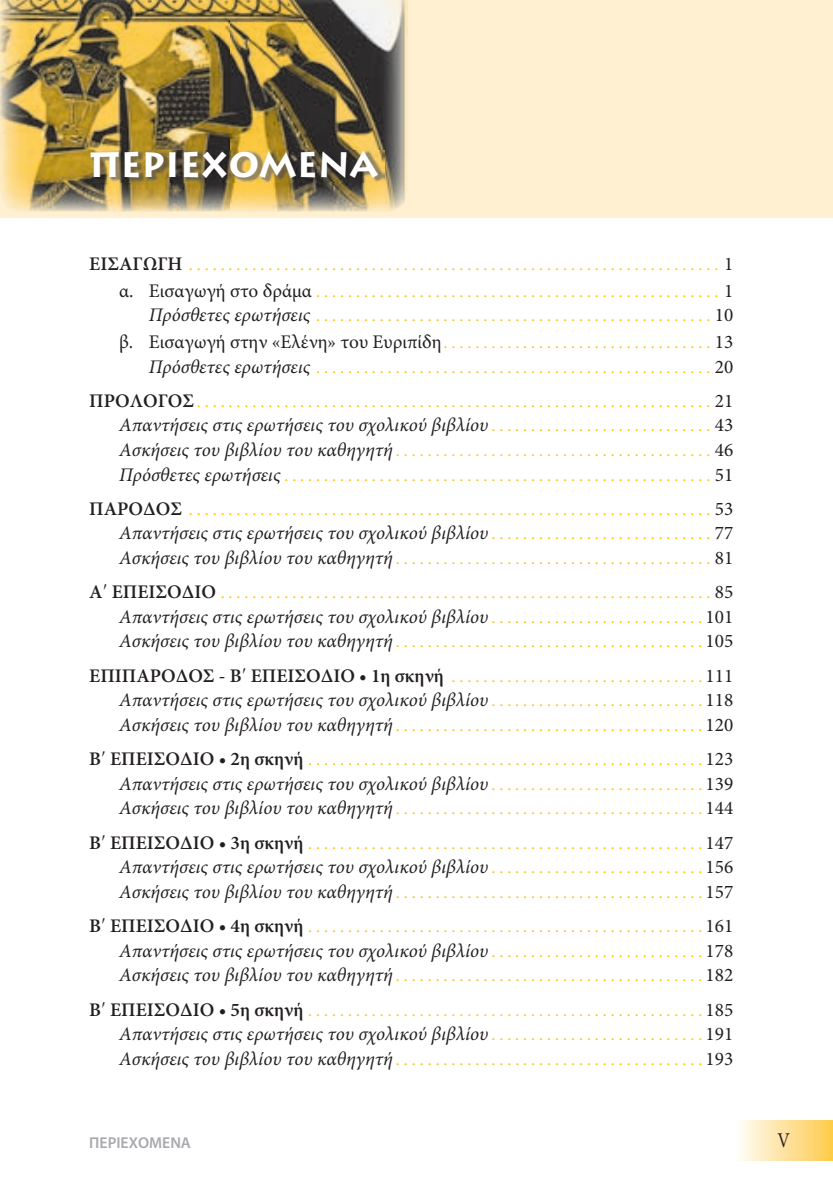
<style>
.page{position:relative;width:833px;height:1193px;background:#fff}
.page>*{position:absolute;margin:0;border:0;box-sizing:border-box;transform-origin:0 0}
.t1{font:700 35px "Lithos Pro";color:#fff}
.t2{font:21px "Minion Pro";color:#231f20;scale:.85 1}
.t3{font:italic 19.25px "Minion Pro";color:#231f20}
.t4{font:19.25px "Minion Pro";color:#231f20}
.t5{font:17.5px/34.5px "Minion Pro";color:#fec40e;text-align:right}
.t6{font:600 15.75px "Myriad Pro";color:#a8a9ad}
.s1{font-weight:600;font-size:19.25px;color:#231f20}
.s2{font-size:19.25px;color:#231f20}
.s3{font-style:italic;font-size:19.25px;color:#231f20}
.s4{font-size:17.5px;color:#fec40e}
.s5{font-style:normal;font-size:17.5px;color:#fec40e}
.s6{font-style:normal}
</style>
<div class="page">
<div style="left:734px;top:1120px;width:99px;height:40px;background:linear-gradient(to right,#fefefe,#feca49)"></div>
<div style="left:0;top:0;width:833px;height:218px;background:#fef0d0"></div>
<img style="left:405px;top:37px;width:3px;height:161px">
<img style="left:0;top:1px;width:405px;height:211px">
<img style="left:92px;top:150px;width:292px;height:33px">
<hr style="left:0;top:0;width:833px;height:1px;background:#000">
<hr style="left:0;top:1192px;width:833px;height:1px;background:#000">
<hr style="left:832px;top:0;width:1px;height:1193px;background:#000">
<h1 class="t1" style="left:89px;top:144px;width:291px">ΠΕΡΙΕΧΟΜΕΝΑ</h1>
<p class="t5" style="left:89px;top:252px;width:646px;line-height:26.9px"><span class="s1">ΕΙΣΑΓΩΓΗ</span> . . . . . . . . . . . . . . . . . . . . . . . . . . . . . . . . . . . . . . . . . . . . . . . . . . . . . . . . . . . . . . . . . . . <span class="s2">1 α. Εισαγωγή στο δράμα</span> . . . . . . . . . . . . . . . . . . . . . . . . . . . . . . . . . . . . . . . . . . . . . . . . . . . <span class="s2">1</span></p>
<p class="t5" style="left:149px;top:299px;width:586px"><span class="s3">Πρόσθετες ερωτήσεις</span> . . . . . . . . . . . . . . . . . . . . . . . . . . . . . . . . . . . . . . . . . . . . . . . . . . <span class="s2">10</span></p>
<p class="t4" style="left:119px;top:334px;width:616px">β. Εισαγωγή στην «Ελένη» του Ευριπίδη<span class="s4">. . . . . . . . . . . . . . . . . . . . . . . . . . . . . . . . . .</span> 13</p>
<p class="t5" style="left:89px;top:351px;width:646px"><span class="s3">Πρόσθετες ερωτήσεις</span> . . . . . . . . . . . . . . . . . . . . . . . . . . . . . . . . . . . . . . . . . . . . . . . . . . <span class="s2">20<br></span><span class="s1">ΠΡΟΛΟΓΟΣ</span>. . . . . . . . . . . . . . . . . . . . . . . . . . . . . . . . . . . . . . . . . . . . . . . . . . . . . . . . . . . . . . . . . <span class="s2">21</span></p>
<p class="t3" style="left:119px;top:418px;width:616px">Απαντήσεις στις ερωτήσεις του σχολικού βιβλίου <span class="s5">. . . . . . . . . . . . . . . . . . . . . . . . . . . .</span> <span class="s6">43</span></p>
<p class="t5" style="left:119px;top:439px;width:616px;line-height:24.5px;text-align:left"><span class="s3">Ασκήσεις του βιβλίου του καθηγητή</span> . . . . . . . . . . . . . . . . . . . . . . . . . . . . . . . . . . . . . . . . <span class="s2">46<br></span><span class="s3">Πρόσθετες ερωτήσεις</span> . . . . . . . . . . . . . . . . . . . . . . . . . . . . . . . . . . . . . . . . . . . . . . . . . . . . . . <span class="s2">51</span></p>
<p class="t5" style="left:89px;top:493px;width:646px"><span class="s1">ΠΑΡΟΔΟΣ</span> . . . . . . . . . . . . . . . . . . . . . . . . . . . . . . . . . . . . . . . . . . . . . . . . . . . . . . . . . . . . . . . . . . <span class="s2">53</span></p>
<p class="t3" style="left:119px;top:526px;width:616px">Απαντήσεις στις ερωτήσεις του σχολικού βιβλίου <span class="s5">. . . . . . . . . . . . . . . . . . . . . . . . . . . .</span> <span class="s6">77</span></p>
<p class="t5" style="left:89px;top:542px;width:646px"><span class="s3">Ασκήσεις του βιβλίου του καθηγητή</span> . . . . . . . . . . . . . . . . . . . . . . . . . . . . . . . . . . . . . . . . <span class="s2">81<br></span><span class="s1">Α ΕΠΕΙΣΟΔΙΟ</span> . . . . . . . . . . . . . . . . . . . . . . . . . . . . . . . . . . . . . . . . . . . . . . . . . . . . . . . . . . . . . . <span class="s2">85</span></p>
<p class="t3" style="left:119px;top:609px;width:616px">Απαντήσεις στις ερωτήσεις του σχολικού βιβλίου <span class="s5">. . . . . . . . . . . . . . . . . . . . . . . . . . .</span> <span class="s6">101</span></p>
<p class="t5" style="left:89px;top:626px;width:646px"><span class="s3">Ασκήσεις του βιβλίου του καθηγητή</span> . . . . . . . . . . . . . . . . . . . . . . . . . . . . . . . . . . . . . . . <span class="s2">105<br></span><span class="s1">ΕΠΙΠΑΡΟΔΟΣ - Β ΕΠΕΙΣΟΔΙΟ • 1η σκηνή</span> . . . . . . . . . . . . . . . . . . . . . . . . . . . . . . . . <span class="s2">111</span></p>
<p class="t3" style="left:119px;top:692px;width:616px">Απαντήσεις στις ερωτήσεις του σχολικού βιβλίου <span class="s5">. . . . . . . . . . . . . . . . . . . . . . . . . . .</span> <span class="s6">118</span></p>
<p class="t5" style="left:89px;top:709px;width:646px"><span class="s3">Ασκήσεις του βιβλίου του καθηγητή</span> . . . . . . . . . . . . . . . . . . . . . . . . . . . . . . . . . . . . . . . <span class="s2">120<br></span><span class="s1">Β ΕΠΕΙΣΟΔΙΟ • 2η σκηνή</span> . . . . . . . . . . . . . . . . . . . . . . . . . . . . . . . . . . . . . . . . . . . . . . . . . . <span class="s2">123</span></p>
<p class="t3" style="left:119px;top:776px;width:616px">Απαντήσεις στις ερωτήσεις του σχολικού βιβλίου <span class="s5">. . . . . . . . . . . . . . . . . . . . . . . . . . .</span> <span class="s6">139</span></p>
<p class="t5" style="left:89px;top:793px;width:646px"><span class="s3">Ασκήσεις του βιβλίου του καθηγητή</span> . . . . . . . . . . . . . . . . . . . . . . . . . . . . . . . . . . . . . . . <span class="s2">144<br></span><span class="s1">Β ΕΠΕΙΣΟΔΙΟ • 3η σκηνή</span> . . . . . . . . . . . . . . . . . . . . . . . . . . . . . . . . . . . . . . . . . . . . . . . . . . <span class="s2">147</span></p>
<p class="t3" style="left:119px;top:859px;width:616px">Απαντήσεις στις ερωτήσεις του σχολικού βιβλίου <span class="s5">. . . . . . . . . . . . . . . . . . . . . . . . . . .</span> <span class="s6">156</span></p>
<p class="t5" style="left:89px;top:876px;width:646px"><span class="s3">Ασκήσεις του βιβλίου του καθηγητή</span> . . . . . . . . . . . . . . . . . . . . . . . . . . . . . . . . . . . . . . . <span class="s2">157<br></span><span class="s1">Β ΕΠΕΙΣΟΔΙΟ • 4η σκηνή</span> . . . . . . . . . . . . . . . . . . . . . . . . . . . . . . . . . . . . . . . . . . . . . . . . . . <span class="s2">161</span></p>
<p class="t3" style="left:119px;top:943px;width:616px">Απαντήσεις στις ερωτήσεις του σχολικού βιβλίου <span class="s5">. . . . . . . . . . . . . . . . . . . . . . . . . . .</span> <span class="s6">178</span></p>
<p class="t5" style="left:89px;top:959px;width:646px"><span class="s3">Ασκήσεις του βιβλίου του καθηγητή</span> . . . . . . . . . . . . . . . . . . . . . . . . . . . . . . . . . . . . . . . <span class="s2">182<br></span><span class="s1">Β ΕΠΕΙΣΟΔΙΟ • 5η σκηνή</span> . . . . . . . . . . . . . . . . . . . . . . . . . . . . . . . . . . . . . . . . . . . . . . . . . . <span class="s2">185</span></p>
<p class="t3" style="left:119px;top:1026px;width:616px">Απαντήσεις στις ερωτήσεις του σχολικού βιβλίου <span class="s5">. . . . . . . . . . . . . . . . . . . . . . . . . . .</span> <span class="s6">191</span></p>
<p class="t5" style="left:119px;top:1043px;width:616px"><span class="s3">Ασκήσεις του βιβλίου του καθηγητή</span> . . . . . . . . . . . . . . . . . . . . . . . . . . . . . . . . . . . . . . . <span class="s2">193</span></p>
<p class="t6" style="left:89px;top:1137px;width:103px">ΠΕΡΙΕΧΟΜΕΝΑ</p>
<p class="t2" style="left:778px;top:1132px;width:16px">V</p>
</div>
